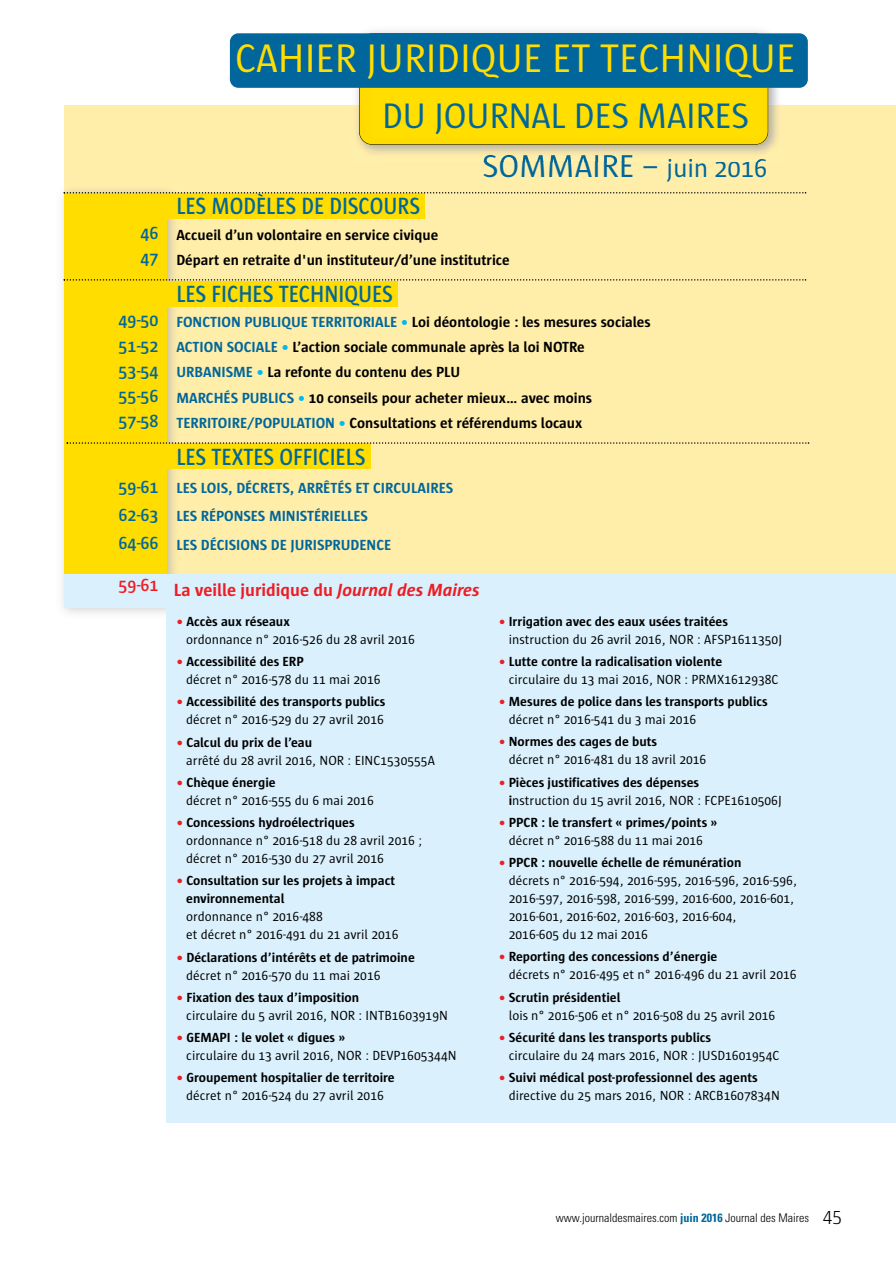
<style>
.page{position:relative;width:896px;height:1263px;background:#fff}
.page>*{position:absolute;margin:0;border:0;box-sizing:border-box;transform-origin:0 0}
.t1{font:40.8px "Sun";color:#fd0}
.t2{font:36.3px "Sun";letter-spacing:-.01em;color:#00669b}
.t3{font:33px "Sun";color:#00669b}
.t4{font:600 24px "Sun";color:#00669b;scale:.9 1}
.t5{font:600 18px/25.2px "Sun";color:#00669b;text-align:justify}
.t6{font:700 18px "Sun";color:#ed1d24}
.t7{font:600 18px "Sun";color:#ed1d24}
.t8{font:700 15px/25.2px "Sun";color:#000}
.t9{font:700 15px/28.2px "Sun";color:#00669b}
.t10{font:13.5px/18px "Sun";color:#000}
.t11{font:700 13.5px/18px "Sun";color:#000}
.t12{font:300 condensed 12px "Univers";color:#000}
.s1{font-size:27px}
.s2{color:#00669b}
.s3{color:#00b9f1}
.s4{font-style:italic}
.s5{font-weight:700;color:#ed1d24}
.s6{font-weight:700}
.s7{color:#ed1d24}
.s8{font-weight:400}
.s9{font-weight:700;color:#00669b}
.s10{font-family:"Sun";font-stretch:normal;font-size:19.5px}
</style>
<div class="page">
<div style="left:64px;top:105px;width:832px;height:500px;background:#fea"></div>
<div style="left:64px;top:193px;width:103px;height:412px;background:#fd0"></div>
<div style="left:64px;top:574px;width:103px;height:33px;background:#daf1fd"></div>
<div style="left:167px;top:574px;width:729px;height:548px;background:#daf1fd"></div>
<div style="left:160px;top:281px;width:238px;height:26px;background:#fd0"></div>
<div style="left:160px;top:193px;width:265px;height:26px;background:#fd0"></div>
<div style="left:153px;top:443px;width:218px;height:26px;background:#fd0"></div>
<svg style="left:64px;top:192px;width:742px;height:2px"></svg>
<svg style="left:64px;top:279px;width:742px;height:2px"></svg>
<svg style="left:67px;top:442px;width:742px;height:2px"></svg>
<img style="left:350px;top:30px;width:434px;height:132px">
<img style="left:484px;top:161px;width:141px;height:1px">
<img style="left:667px;top:159px;width:99px;height:3px">
<img style="left:484px;top:155px;width:148px;height:6px">
<div style="left:359px;top:88px;width:409px;height:57px;background:#ffde00"></div>
<div style="left:359px;top:33px;width:409px;height:112px;border:1px solid #000;border-radius:13px"></div>
<div style="left:230px;top:33px;width:578px;height:55px;background:#00669b;border-radius:9px"></div>
<h3 class="t5" style="left:141px;top:222px;width:19px">46<br>47</h3>
<h3 class="t5" style="left:118px;top:309px;width:42px">49-50<br>51-52<br>53-54<br>55-56<br>57-58</h3>
<h3 class="t5" style="left:118px;top:474px;width:42px;line-height:28.2px">59-61<br>62-63<br>64-66</h3>
<h3 class="t7" style="left:118px;top:578px;width:42px">59-61</h3>
<h1 class="t1" style="left:235px;top:43px;width:561px">CAHIER JURIDIQUE ET TECHNIQUE</h1>
<h2 class="t2" style="left:382px;top:103px;width:368px">DU JOURNAL DES MAIRES</h2>
<h3 class="t3" style="left:482px;top:154px;width:287px">SOMMAIRE – <span class="s1">juin 2016</span></h3>
<h3 class="t4" style="left:176px;top:197px;width:272px">LES MODÈLES DE DISCOURS</h3>
<p class="t8" style="left:176px;top:223px;width:335px">Accueil d’un volontaire en service civique<br>Départ en retraite d'un instituteur/d’une institutrice</p>
<h3 class="t4" style="left:176px;top:285px;width:242px">LES FICHES TECHNIQUES</h3>
<p class="t8" style="left:176px;top:310px;width:476px"><span class="s2">FONCTION PUBLIQUE TERRITORIALE</span> <span class="s3">•</span> Loi déontologie : les mesures sociales <span class="s2">ACTION SOCIALE</span> <span class="s3">•</span> L’action sociale communale après la loi NOTRe <span class="s2">URBANISME</span> <span class="s3">•</span> La refonte du contenu des PLU<br><span class="s2">MARCHÉS PUBLICS</span> <span class="s3">•</span> 10 conseils pour acheter mieux… avec moins <span class="s2">TERRITOIRE/POPULATION</span> <span class="s3">•</span> Consultations et référendums locaux</p>
<h3 class="t4" style="left:176px;top:448px;width:212px">LES TEXTES OFFICIELS</h3>
<p class="t9" style="left:176px;top:475px;width:278px">LES LOIS, DÉCRETS, ARRÊTÉS ET CIRCULAIRES<br>LES RÉPONSES MINISTÉRIELLES<br>LES DÉCISIONS DE JURISPRUDENCE</p>
<h3 class="t6" style="left:174px;top:583px;width:308px">La veille juridique du <span class="s4">Journal des Maires</span></h3>
<p class="t10" style="left:186px;top:613px;width:230px;text-indent:-10px"><span class="s5">•</span> <span class="s6">Accès aux réseaux<br></span>ordonnance n° 2016-526 du 28 avril 2016</p>
<p class="t10" style="left:186px;top:653px;width:196px;text-indent:-10px"><span class="s5">•</span> <span class="s6">Accessibilité des ERP<br></span>décret n° 2016-578 du 11 mai 2016</p>
<p class="t11" style="left:176px;top:694px;width:211px;text-align:right"><span class="s7">•</span> Accessibilité des transports publics <span class="s8">décret n° 2016-529 du 27 avril 2016</span></p>
<p class="t10" style="left:186px;top:734px;width:250px;text-indent:-10px"><span class="s5">•</span> <span class="s6">Calcul du prix de l’eau<br></span>arrêté du 28 avril 2016, NOR : EINC1530555A</p>
<p class="t10" style="left:186px;top:774px;width:189px;text-indent:-10px"><span class="s5">•</span> <span class="s6">Chèque énergie<br></span>décret n° 2016-555 du 6 mai 2016</p>
<p class="t10" style="left:186px;top:814px;width:237px;text-indent:-10px"><span class="s5">•</span> <span class="s6">Concessions hydroélectriques </span>ordonnance n° 2016-518 du 28 avril 2016 ; décret n° 2016-530 du 27 avril 2016</p>
<p class="t11" style="left:186px;top:873px;width:210px;text-indent:-10px"><span class="s7">•</span> Consultation sur les projets à impact environnemental</p>
<p class="t10" style="left:186px;top:909px;width:214px">ordonnance n° 2016-488<br>et décret n° 2016-491 du 21 avril 2016</p>
<p class="t11" style="left:186px;top:949px;width:230px;text-indent:-10px"><span class="s7">•</span> Déclarations d’intérêts et de patrimoine <span class="s8">décret n° 2016-570 du 11 mai 2016</span></p>
<p class="t10" style="left:186px;top:989px;width:263px;text-indent:-10px"><span class="s5">•</span> <span class="s6">Fixation des taux d’imposition<br></span>circulaire du 5 avril 2016, NOR : INTB1603919N</p>
<p class="t10" style="left:186px;top:1029px;width:272px;text-indent:-10px"><span class="s5">•</span> <span class="s6">GEMAPI : le volet « digues »<br></span>circulaire du 13 avril 2016, NOR : DEVP1605344N</p>
<p class="t11" style="left:176px;top:1070px;width:220px;text-align:center"><span class="s7">•</span> Groupement hospitalier de territoire <span class="s8">décret n° 2016-524 du 27 avril 2016</span></p>
<p class="t10" style="left:509px;top:613px;width:275px;text-indent:-10px"><span class="s5">•</span> <span class="s6">Irrigation avec des eaux usées traitées </span>instruction du 26 avril 2016, NOR : AFSP1611350J</p>
<p class="t10" style="left:509px;top:653px;width:271px;text-indent:-10px"><span class="s5">•</span> <span class="s6">Lutte contre la radicalisation violente<br></span>circulaire du 13 mai 2016, NOR : PRMX1612938C</p>
<p class="t11" style="left:509px;top:694px;width:261px;text-indent:-10px"><span class="s7">•</span> Mesures de police dans les transports publics <span class="s8">décret n° 2016-541 du 3 mai 2016</span></p>
<p class="t10" style="left:509px;top:734px;width:199px;text-indent:-10px"><span class="s5">•</span> <span class="s6">Normes des cages de buts<br></span>décret n° 2016-481 du 18 avril 2016</p>
<p class="t10" style="left:509px;top:774px;width:274px;text-indent:-10px"><span class="s5">•</span> <span class="s6">Pièces justificatives des dépenses<br>i</span>nstruction du 15 avril 2016, NOR : FCPE1610506J</p>
<p class="t11" style="left:499px;top:814px;width:220px;text-align:center"><span class="s7">•</span> PPCR : le transfert « primes/points » <span class="s8">décret n° 2016-588 du 11 mai 2016</span></p>
<p class="t10" style="left:509px;top:855px;width:290px;text-indent:-10px"><span class="s5">•</span> <span class="s6">PPCR : nouvelle échelle de rémunération<br></span>décrets n° 2016-594, 2016-595, 2016-596, 2016-596, 2016-597, 2016-598, 2016-599, 2016-600, 2016-601, 2016-601, 2016-602, 2016-603, 2016-604,<br>2016-605 du 12 mai 2016</p>
<p class="t10" style="left:509px;top:949px;width:289px;text-indent:-10px"><span class="s5">•</span> <span class="s6">Reporting des concessions d’énergie<br></span>décrets n° 2016-495 et n° 2016-496 du 21 avril 2016</p>
<p class="t10" style="left:509px;top:989px;width:268px;text-indent:-10px"><span class="s5">•</span> <span class="s6">Scrutin présidentiel<br></span>lois n° 2016-506 et n° 2016-508 du 25 avril 2016</p>
<p class="t10" style="left:509px;top:1029px;width:272px;text-indent:-10px"><span class="s5">•</span> <span class="s6">Sécurité dans les transports publics<br></span>circulaire du 24 mars 2016, NOR : JUSD1601954C</p>
<p class="t11" style="left:509px;top:1070px;width:272px;text-indent:-10px"><span class="s7">•</span> Suivi médical post-professionnel des agents <span class="s8">directive du 25 mars 2016, NOR : ARCB1607834N</span></p>
<p class="t12" style="left:556px;top:1213px;width:288px">www.journaldesmaires.com <span class="s9">juin 2016</span> Journal des Maires <span class="s10">45</span></p>
</div>
